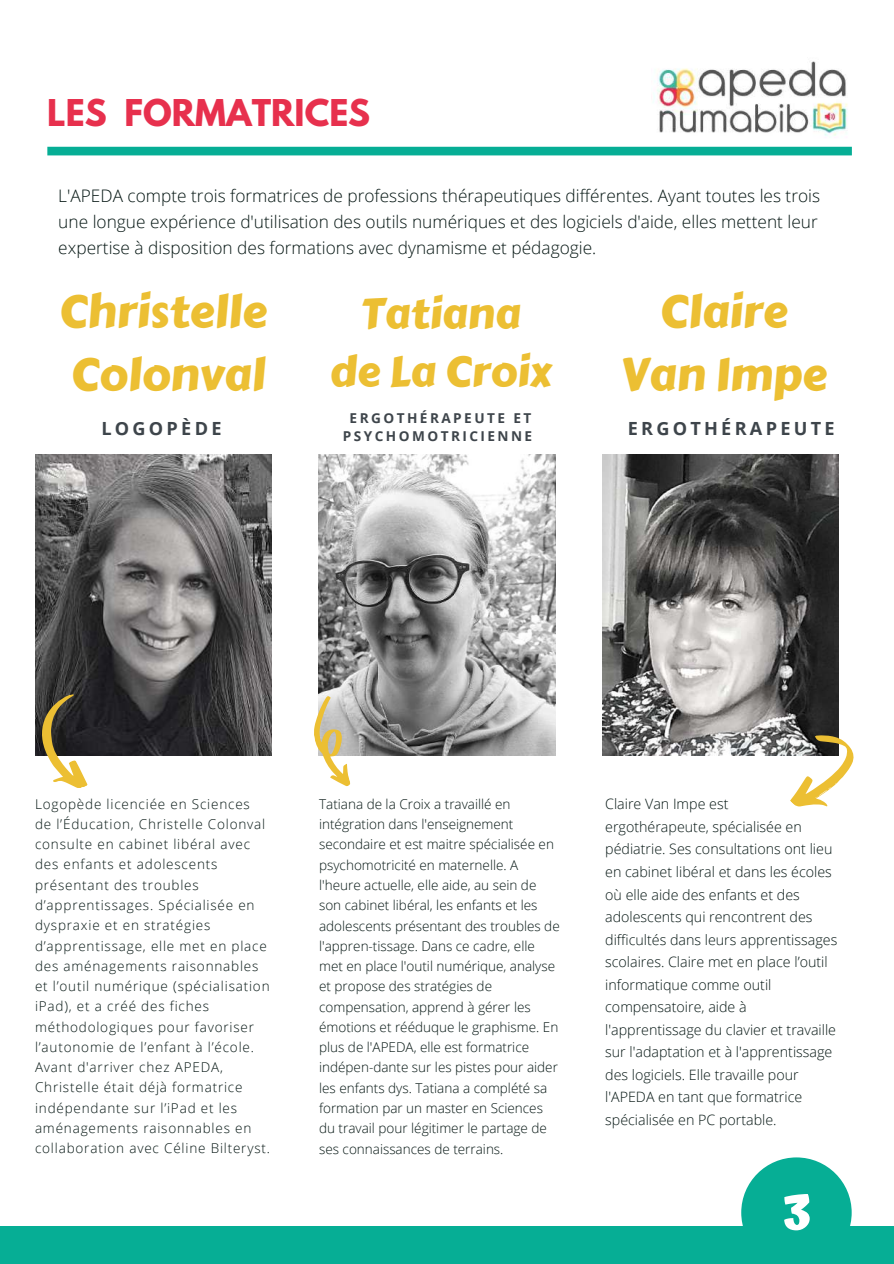
<style>
.page{position:relative;width:894px;height:1264px;background:#fff}
.page>*{position:absolute;margin:0;border:0;box-sizing:border-box;transform-origin:0 0}
.t1{font:700 49.95px "Atma";color:#fff}
.t2{font:45px/63px "Carter One";color:#ecbf33}
.t3{font:42px/58.5px "Carter One";color:#ecbf33;text-align:center}
.t4{font:700 32.7px "League Spartan";color:#e7304d}
.t5{font:700 18.15px "Open Sans";letter-spacing:.18em;color:#3e454b}
.t6{font:300 17.25px/26px "Open Sans";color:#051613}
.t7{font:300 14.25px/22.5px "Open Sans";color:#051613}
.t8{font:700 13.65px/18px "Open Sans";letter-spacing:.18em;color:#3e454b;text-align:center}
.t9{font:300 13.5px/20.2px "Open Sans";color:#051613}
.t10{font:300 13.5px/20.2px "Open Sans";letter-spacing:.06em;color:#051613}
</style>
<div class="page">
<div style="left:0;top:1226px;width:893px;height:37px;background:#06ae95"></div>
<svg style="left:741px;top:1157px;width:110px;height:69px"></svg>
<img style="left:35px;top:455px;width:236px;height:300px">
<img style="left:319px;top:455px;width:236px;height:300px">
<img style="left:602px;top:455px;width:236px;height:300px">
<svg style="left:314px;top:694px;width:36px;height:93px"></svg>
<svg style="left:769px;top:723px;width:85px;height:84px"></svg>
<svg style="left:35px;top:693px;width:66px;height:95px"></svg>
<div style="left:47px;top:147px;width:804px;height:8px;background:#06ae95"></div>
<img style="left:653px;top:61px;width:195px;height:75px">
<h3 class="t4" style="left:47px;top:96px;width:324px">LES FORMATRICES</h3>
<p class="t6" style="left:58px;top:182px;width:763px">L'APEDA compte trois formatrices de professions thérapeutiques différentes. Ayant toutes les trois une longue expérience d'utilisation des outils numériques et des logiciels d'aide, elles mettent leur expertise à disposition des formations avec dynamisme et pédagogie.</p>
<h2 class="t2" style="left:59px;top:280px;width:209px">Christelle<br>Colonval</h2>
<h3 class="t3" style="left:329px;top:284px;width:223px">Tatiana<br>de La Croix</h3>
<h2 class="t2" style="left:620px;top:280px;width:208px;text-align:center">Claire<br>Van Impe</h2>
<h3 class="t5" style="left:101px;top:415px;width:122px">LOGOPÈDE</h3>
<p class="t8" style="left:343px;top:409px;width:191px">ERGOTHÉRAPEUTE ET<br>PSYCHOMOTRICIENNE</p>
<h3 class="t5" style="left:627px;top:415px;width:208px">ERGOTHÉRAPEUTE</h3>
<p class="t10" style="left:35px;top:793px;width:236px">Logopède licenciée en Sciences<br>de l’Éducation, Christelle Colonval consulte en cabinet libéral avec des enfants et adolescents présentant des troubles d’apprentissages. Spécialisée en dyspraxie et en stratégies d’apprentissage, elle met en place des aménagements raisonnables et l’outil numérique (spécialisation iPad), et a créé des fiches méthodologiques pour favoriser l’autonomie de l’enfant à l’école.<br>Avant d'arriver chez APEDA,<br>Christelle était déjà formatrice indépendante sur l’iPad et les aménagements raisonnables en collaboration avec Céline Bilteryst.</p>
<p class="t9" style="left:319px;top:793px;width:242px">Tatiana de la Croix a travaillé en intégration dans l'enseignement secondaire et est maitre spécialisée en psychomotricité en maternelle. A l'heure actuelle, elle aide, au sein de son cabinet libéral, les enfants et les adolescents présentant des troubles de l'appren-tissage. Dans ce cadre, elle met en place l'outil numérique, analyse et propose des stratégies de compensation, apprend à gérer les émotions et rééduque le graphisme. En plus de l'APEDA, elle est formatrice indépen-dante sur les pistes pour aider les enfants dys. Tatiana a complété sa formation par un master en Sciences du travail pour légitimer le partage de ses connaissances de terrains.</p>
<p class="t7" style="left:605px;top:792px;width:233px">Claire Van Impe est<br>ergothérapeute, spécialisée en pédiatrie. Ses consultations ont lieu en cabinet libéral et dans les écoles où elle aide des enfants et des adolescents qui rencontrent des difficultés dans leurs apprentissages scolaires. Claire met en place l’outil informatique comme outil compensatoire, aide à l'apprentissage du clavier et travaille sur l'adaptation et à l'apprentissage des logiciels. Elle travaille pour l'APEDA en tant que formatrice spécialisée en PC portable.</p>
<h1 class="t1" style="left:782px;top:1180px;width:30px">3</h1>
</div>
